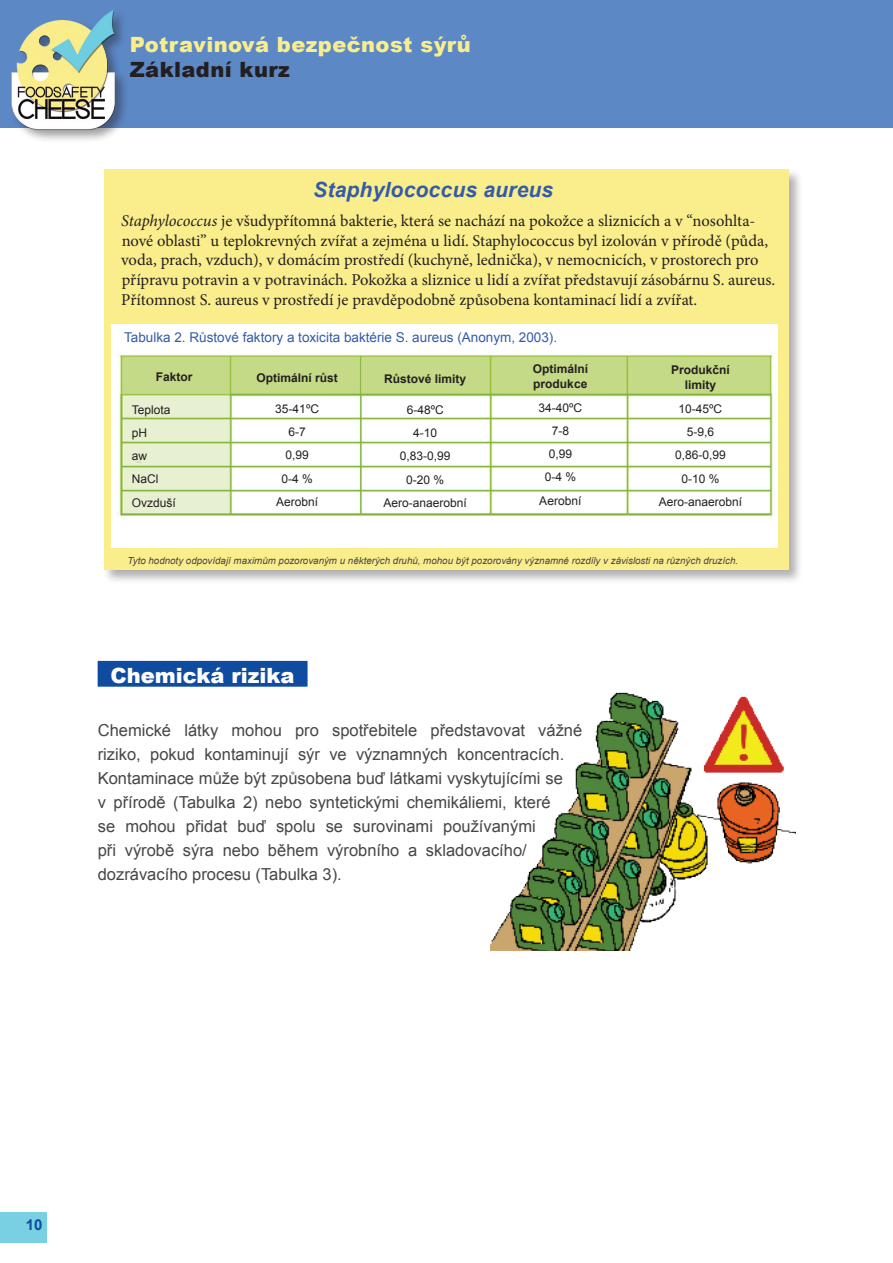
<style>
.page{position:relative;width:893px;height:1263px;background:#fff}
.page>*{position:absolute;margin:0;border:0;box-sizing:border-box;transform-origin:0 0}
.t1{font:900 21px "Arial";letter-spacing:.02em;color:#faed8b}
.t2{font:italic 700 21px "Arial";letter-spacing:.01em;color:#335ba9}
.t3{font:900 21px "Arial";color:#fff}
.t4{font:900 21px "Arial";letter-spacing:.02em;color:#231f20}
.t5{font:16.5px/19.8px "Minion Pro";color:#231f20}
.t6{font:16.5px/24px "Arial";color:#454647}
.t7{font:700 15px "Arial";color:#0f4ca0}
.t8{font:13.5px "Arial";color:#335ba9}
.t9{font:12px/23.2px "Arial";color:#231f20;text-align:center}
.t10{font:700 12px/15px "Arial";color:#231f20}
.t11{font:italic 9.75px "Arial";color:#454647}
.s1{font-style:italic}
</style>
<div class="page">
<div style="left:0;top:0;width:893px;height:128px;background:#5c88c6"></div>
<div style="left:0;top:1212px;width:47px;height:30px;background:#79d0e3"></div>
<div style="left:10px;top:9px;width:119px;height:134px;background:#231f20;opacity:.43"></div>
<img style="left:10px;top:9px;width:108px;height:121px">
<div style="left:98px;top:661px;width:209px;height:25px;background:#0f4ca0"></div>
<div style="left:102px;top:168px;width:702px;height:417px;background:#231f20;opacity:.35"></div>
<div style="left:104px;top:169px;width:685px;height:401px;background:#faed8b"></div>
<img style="left:111px;top:325px;width:666px;height:222px">
<img style="left:490px;top:692px;width:305px;height:258px">
<p class="t1" style="left:130px;top:29px;width:343px">Potravinová bezpečnost sýrů</p>
<p class="t4" style="left:130px;top:54px;width:162px">Základní kurz</p>
<p class="t2" style="left:313px;top:176px;width:241px">Staphylococcus aureus</p>
<p class="t5" style="left:121px;top:211px;width:656px"><span class="s1">Staphylococcus</span> je všudypřítomná bakterie, která se nachází na pokožce a sliznicích a v “nosohlta&shy;nové oblasti” u teplokrevných zvířat a zejména u lidí. Staphylococcus byl izolován v přírodě (půda, voda, prach, vzduch), v domácím prostředí (kuchyně, lednička), v nemocnicích, v prostorech pro přípravu potravin a v potravinách. Pokožka a sliznice u lidí a zvířat představují zásobárnu S. aureus.<br>Přítomnost S. aureus v prostředí je pravděpodobně způsobena kontaminací lidí a zvířat.</p>
<p class="t8" style="left:124px;top:328px;width:434px">Tabulka 2. Růstové faktory a toxicita baktérie S. aureus (Anonym, 2003).</p>
<p class="t10" style="left:156px;top:369px;width:38px">Faktor</p>
<p class="t10" style="left:256px;top:371px;width:83px">Optimální růst</p>
<p class="t9" style="left:275px;top:397px;width:45px">35-41ºC<br>6-7<br>0,99<br>0-4 %<br>Aerobní</p>
<p class="t9" style="left:132px;top:398px;width:46px;text-align:left">Teplota pH<br>aw<br>NaCl<br>Ovzduší</p>
<p class="t10" style="left:384px;top:372px;width:84px">Růstové limity</p>
<p class="t9" style="left:384px;top:398px;width:85px">6-48ºC<br>4-10<br>0,83-0,99<br>0-20 %<br>Aero-anaerobní</p>
<p class="t10" style="left:533px;top:362px;width:57px">Optimální produkce</p>
<p class="t9" style="left:538px;top:396px;width:45px">34-40ºC<br>7-8<br>0,99<br>0-4 %<br>Aerobní</p>
<p class="t10" style="left:671px;top:363px;width:60px;text-align:center">Produkční limity</p>
<p class="t9" style="left:659px;top:397px;width:85px">10-45ºC<br>5-9,6<br>0,86-0,99<br>0-10 %<br>Aero-anaerobní</p>
<p class="t11" style="left:128px;top:555px;width:612px">Tyto hodnoty odpovídají maximům pozorovaným u některých druhů, mohou být pozorovány významné rozdíly v závislosti na různých druzích.</p>
<p class="t3" style="left:111px;top:660px;width:186px">Chemická rizika</p>
<p class="t6" style="left:98px;top:718px;width:486px">Chemické látky mohou pro spotřebitele představovat vážné riziko, pokud kontaminují sýr ve významných koncentracích.<br>Kontaminace může být způsobena buď látkami vyskytujícími se<br>v přírodě (Tabulka 2) nebo syntetickými chemikáliemi, které<br>se mohou přidat buď spolu se surovinami používanými<br>při výrobě sýra nebo během výrobního a skladovacího/ dozrávacího procesu (Tabulka 3).</p>
<p class="t7" style="left:26px;top:1215px;width:18px">10</p>
</div>
